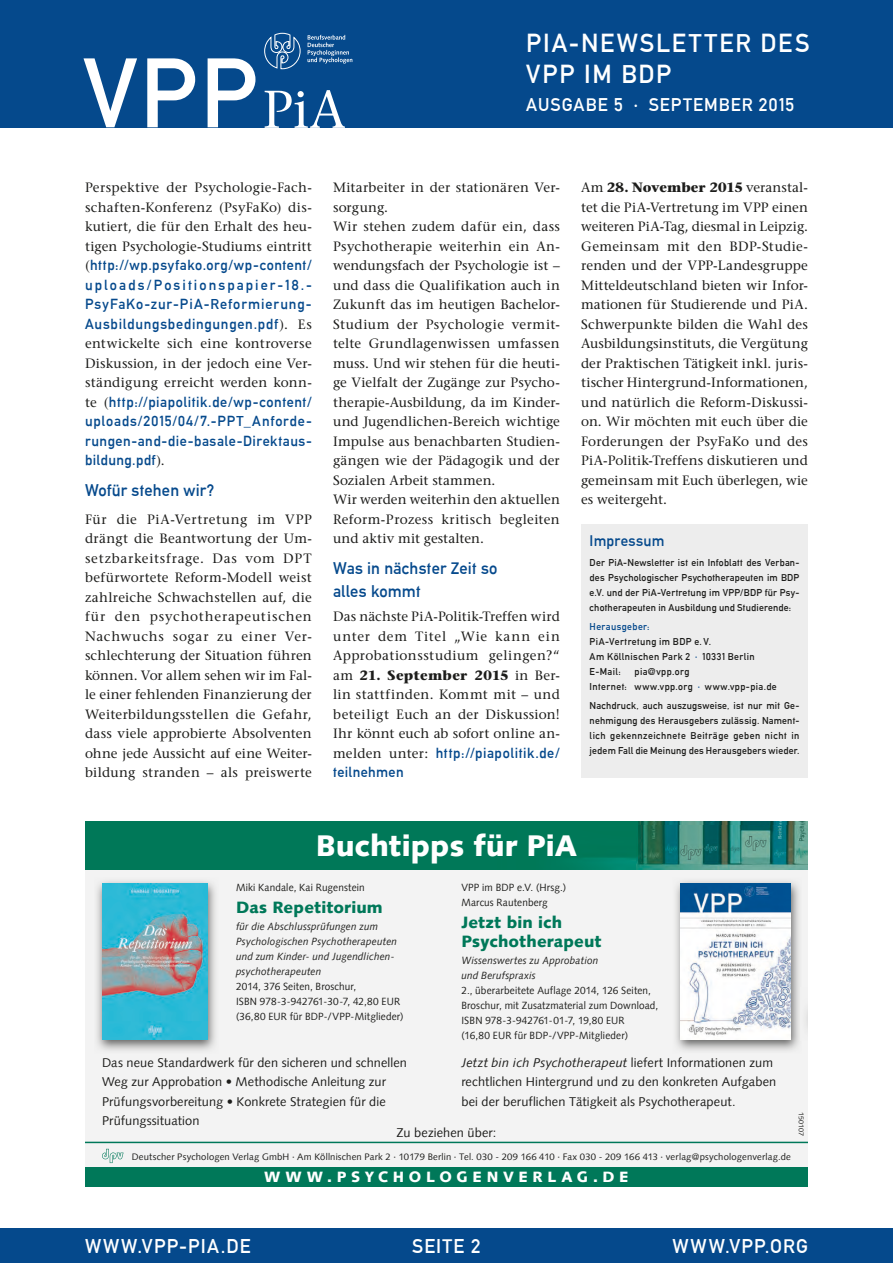
<style>
.page{position:relative;width:893px;height:1263px;background:#fff}
.page>*{position:absolute;margin:0;border:0;box-sizing:border-box;transform-origin:0 0}
.t1{font:900 30px "Syntax LT";color:#fff}
.t2{font:25.5px/30.6px "Alte DIN1451 Mittelschrift";letter-spacing:.07em;color:#fff}
.t3{font:19.5px "Alte DIN1451 Mittelschrift";letter-spacing:.065em;color:#fff}
.t4{font:18px "Alte DIN1451 Mittelschrift";letter-spacing:.055em;color:#fff}
.t5{font:16.5px/22.5px "Alte DIN1451 Mittelschrift";letter-spacing:.015em;color:#05498c}
.t6{font:900 16.5px/19.5px "Syntax LT";letter-spacing:.005em;color:#007859}
.t7{font:900 15px "Syntax LT";letter-spacing:.31em;color:#fff}
.t8{font:15px "Alte DIN1451 Mittelschrift";letter-spacing:.015em;color:#05498c}
.t9{font:14.25px/19.5px "Alte DIN1451 Mittelschrift";letter-spacing:.055em;color:#05498c;text-align:justify}
.t10{font:13.5px/19.5px "Stone Serif LT";letter-spacing:.01em;color:#1d1d1b;text-align:justify}
.t11{font:12.75px/19.5px "Syntax LT";letter-spacing:.01em;color:#1d1d1b}
.t12{font:10.5px/15px "Syntax LT";letter-spacing:.015em;color:#1d1d1b;scale:.95 1}
.t13{font:italic 10.5px/15px "Syntax LT";letter-spacing:.015em;color:#1d1d1b;scale:.95 1}
.t14{font:9.75px/15px "Alte DIN1451 Mittelschrift";letter-spacing:.035em;color:#1d1d1b;text-align:justify}
.t15{font:9.75px "Alte DIN1451 Mittelschrift";letter-spacing:.045em;color:#05498c}
.t16{font:9.45px "Syntax LT";letter-spacing:.02em;color:#1d1d1b}
.t17{font:7.05px "Syntax LT";letter-spacing:.015em;color:#1d1d1b}
.s1{font-family:"Stone Serif LT";font-size:13.5px;color:#1d1d1b}
.s2{font-weight:700}
.s3{color:#05498c}
.s4{font-style:italic}
</style>
<div class="page">
<div style="left:0;top:1229px;width:893px;height:34px;background:#05498c"></div>
<div style="left:0;top:0;width:893px;height:127px;background:#05498c"></div>
<svg style="left:84px;top:58px;width:53px;height:69px"></svg>
<svg style="left:147px;top:58px;width:48px;height:69px"></svg>
<svg style="left:208px;top:58px;width:47px;height:69px"></svg>
<svg style="left:265px;top:90px;width:80px;height:38px"></svg>
<svg style="left:308px;top:35px;width:44px;height:29px"></svg>
<svg style="left:264px;top:33px;width:37px;height:36px"></svg>
<div style="left:581px;top:524px;width:227px;height:253px;background:#ededed"></div>
<div style="left:85px;top:826px;width:723px;height:361px;background:#f3f3f3"></div>
<img style="left:85px;top:821px;width:723px;height:48px">
<div style="left:85px;top:1167px;width:723px;height:20px;background:#007859"></div>
<img style="left:675px;top:881px;width:125px;height:170px">
<img style="left:681px;top:883px;width:110px;height:157px">
<img style="left:96px;top:881px;width:120px;height:170px">
<img style="left:102px;top:883px;width:106px;height:156px">
<svg style="left:102px;top:1149px;width:22px;height:14px"></svg>
<img style="left:806px;top:1010px;width:2px;height:18px">
<hr style="left:85px;top:1142px;width:723px;height:1px;background:#007859">
<h2 class="t2" style="left:526px;top:28px;width:283px">PiA-Newsletter des<br>VPP im BDP</h2>
<h3 class="t4" style="left:526px;top:94px;width:269px">Ausgab e 5 · September 2015</h3>
<p class="t10" style="left:85px;top:178px;width:228px">Perspektive der Psychologie-Fach&shy;schaften-Konferenz (PsyFaKo) dis&shy;kutiert, die für den Erhalt des heu&shy;tigen Psychologie-Studiums eintritt</p>
<p class="t9" style="left:85px;top:255px;width:228px"><span class="s1">(</span>http://wp.psyfako.org/wp-content/ uploads/Positionspapier-18.- PsyFaKo-zur-PiA-Reformierung-Ausbildungsbedingungen.pdf<span class="s1">). Es</span></p>
<p class="t10" style="left:85px;top:334px;width:228px">entwickelte sich eine kontroverse Diskussion, in der jedoch eine Ver&shy;ständigung erreicht werden konn-</p>
<p class="t9" style="left:85px;top:392px;width:228px"><span class="s1">te (</span>http://piapolitik.de/wp-content/ uploads/2015/04/7.-PPT_Anforde&shy;rungen-and-die-basale-Direktaus&shy;bildung.pdf<span class="s1">).</span></p>
<p class="t5" style="left:85px;top:479px;width:131px">Wofür stehen wir?</p>
<p class="t10" style="left:85px;top:509px;width:228px">Für die PiA-Vertretung im VPP drängt die Beantwortung der Um&shy;setzbarkeitsfrage. Das vom DPT befürwortete Reform-Modell weist zahlreiche Schwachstellen auf, die für den psychotherapeutischen Nachwuchs sogar zu einer Ver&shy;schlechterung der Situation führen können. Vor allem sehen wir im Fal&shy;le einer fehlenden Finanzierung der Weiterbildungsstellen die Gefahr, dass viele approbierte Absolventen ohne jede Aussicht auf eine Weiter&shy;bildung stranden – als preiswerte</p>
<p class="t10" style="left:333px;top:178px;width:228px;text-align:left">Mitarbeiter in der stationären Ver&shy;sorgung.<br>Wir stehen zudem dafür ein, dass<br>Psychotherapie weiterhin ein An&shy;wendungsfach der Psychologie ist – und dass die Qualifikation auch in<br>Zukunft das im heutigen Bachelor-<br>Studium der Psychologie vermit&shy;telte Grundlagenwissen umfassen muss. Und wir stehen für die heuti&shy;ge Vielfalt der Zugänge zur Psycho&shy;therapie-Ausbildung, da im Kinder&shy;und Jugendlichen-Bereich wichtige<br>Impulse aus benachbarten Studien&shy;gängen wie der Pädagogik und der<br>Sozialen Arbeit stammen.<br>Wir werden weiterhin den aktuellen<br>Reform-Prozess kritisch begleiten und aktiv mit gestalten.</p>
<p class="t5" style="left:333px;top:557px;width:166px">Was in nächster Zeit so alles kommt</p>
<p class="t10" style="left:333px;top:607px;width:228px">Das nächste PiA-Politik-Treffen wird unter dem Titel „Wie kann ein Approbationsstudium gelingen?“ am <span class="s2">21. September 2015</span> in Ber&shy;lin stattfinden. Kommt mit – und beteiligt Euch an der Diskussion!<br>Ihr könnt euch ab sofort online an-</p>
<p class="t9" style="left:333px;top:743px;width:228px"><span class="s1">melden unter:</span> http://piapolitik.de/ teilnehmen</p>
<p class="t10" style="left:581px;top:178px;width:228px">Am <span class="s2">28. November 2015</span> veranstal&shy;tet die PiA-Vertretung im VPP einen weiteren PiA-Tag, diesmal in Leipzig.<br>Gemeinsam mit den BDP-Studie&shy;renden und der VPP-Landesgruppe Mitteldeutschland bieten wir Infor&shy;mationen für Studierende und PiA.<br>Schwerpunkte bilden die Wahl des Ausbildungsinstituts, die Vergütung der Praktischen Tätigkeit inkl. juris&shy;tischer Hintergrund-Informationen, und natürlich die Reform-Diskussi&shy;on. Wir möchten mit euch über die Forderungen der PsyFaKo und des PiA-Politik-Treffens diskutieren und gemeinsam mit Euch überlegen, wie es weitergeht.</p>
<p class="t8" style="left:590px;top:532px;width:76px">Impressum</p>
<p class="t14" style="left:590px;top:554px;width:211px">Der PiA-Newsletter ist ein Infoblatt des Verban&shy;des Psychologischer Psychotherapeuten im BDP e.V. und der PiA-Vertretung im VPP/BDP für Psy&shy;chotherapeuten in Ausbildung und Studierende:</p>
<p class="t15" style="left:590px;top:620px;width:61px">Herausgeber:</p>
<p class="t14" style="left:590px;top:634px;width:167px;text-align:left">PiA-Vertretung im BDP e. V.<br>Am Köllnischen Park 2 <span class="s3">·</span> 10331 Berlin<br>E-Mail:</p>
<p class="t14" style="left:590px;top:664px;width:189px;text-indent:45px">pia@vpp.org<br>Internet: www.vpp.org <span class="s3">·</span> www.vpp-pia.de</p>
<p class="t14" style="left:590px;top:698px;width:211px">Nachdruck, auch auszugsweise, ist nur mit Ge&shy;nehmigung des Herausgebers zulässig. Nament&shy;lich gekennzeichnete Beiträge geben nicht in jedem Fall die Meinung des Herausgebers wieder.</p>
<h1 class="t1" style="left:316px;top:828px;width:263px">Buchtipps für PiA</h1>
<p class="t12" style="left:236px;top:880px;width:137px">Miki Kandale, Kai Rugenstein</p>
<p class="t6" style="left:236px;top:897px;width:148px">Das Repetitorium</p>
<p class="t13" style="left:236px;top:918px;width:171px">für die Abschlussprüfungen zum<br>Psychologischen Psychotherapeuten und zum Kinder- und Jugendlichen&shy;psychotherapeuten</p>
<p class="t12" style="left:236px;top:979px;width:178px">2014, 376 Seiten, Broschur,<br>ISBN 978-3-942761-30-7, 42,80 EUR (36,80 EUR für BDP-/VPP-Mitglieder)</p>
<p class="t11" style="left:102px;top:1052px;width:306px">Das neue Standardwerk für den sicheren und schnellen Weg zur Approbation • Methodische Anleitung zur Prüfungsvorbereitung • Konkrete Strategien für die Prüfungssituation</p>
<p class="t11" style="left:461px;top:1052px;width:316px"><span class="s4">Jetzt bin ich Psychotherapeut</span> liefert Informationen zum rechtlichen Hintergrund und zu den konkreten Aufgaben bei der beruflichen Tätigkeit als Psychotherapeut.</p>
<p class="t12" style="left:461px;top:880px;width:112px">VPP im BDP e.V. (Hrsg.)<br>Marcus Rautenberg</p>
<p class="t6" style="left:461px;top:912px;width:142px">Jetzt bin ich<br>Psychotherapeut</p>
<p class="t13" style="left:461px;top:953px;width:146px">Wissenswertes zu Approbation und Berufspraxis</p>
<p class="t12" style="left:461px;top:983px;width:209px">2., überarbeitete Auflage 2014, 126 Seiten, Broschur, mit Zusatzmaterial zum Download, ISBN 978-3-942761-01-7, 19,80 EUR<br>(16,80 EUR für BDP-/VPP-Mitglieder)</p>
<p class="t11" style="left:396px;top:1123px;width:102px">Zu beziehen über:</p>
<p class="t16" style="left:132px;top:1151px;width:661px">Deutscher Psychologen Verlag GmbH · Am Köllnischen Park 2 · 10179 Berlin · Tel. 030 - 209 166 410 · Fax 030 - 209 166 413 · verlag@psychologenverlag.de</p>
<p class="t7" style="left:264px;top:1168px;width:366px">WWW.PSYCHOLOGENVERLAG.DE</p>
<p class="t17" style="left:805px;top:1112px;width:26px;rotate:90deg">150107</p>
<h3 class="t3" style="left:85px;top:1234px;width:62px">www.vpp</h3>
<h3 class="t3" style="left:179px;top:1234px;width:73px">-pia.de</h3>
<h3 class="t3" style="left:412px;top:1234px;width:70px">Seite 2</h3>
<h3 class="t3" style="left:673px;top:1234px;width:135px">www.VPP.ORG</h3>
</div>
